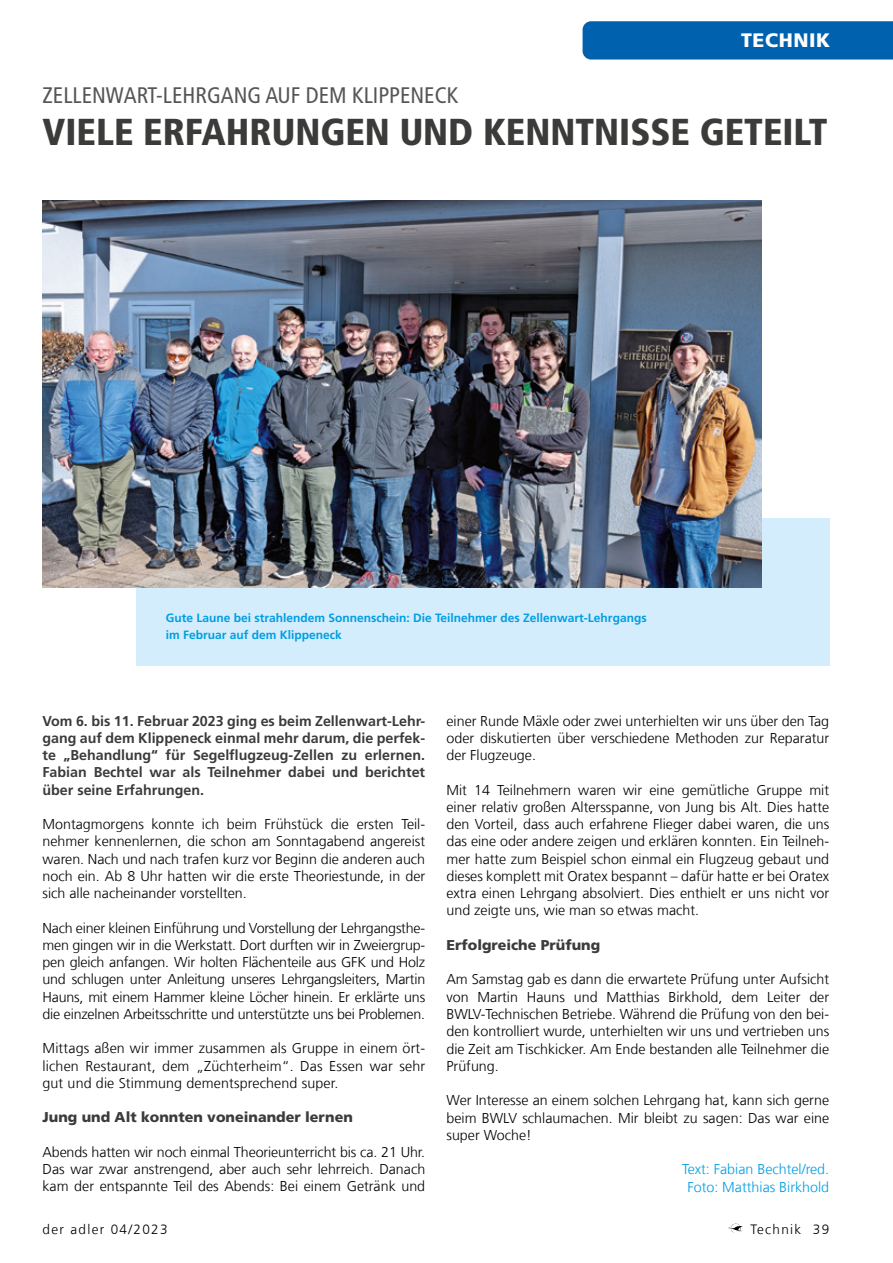
<style>
.page{position:relative;width:893px;height:1263px;background:#fff}
.page>*{position:absolute;margin:0;border:0;box-sizing:border-box;transform-origin:0 0}
.t1{font:900 condensed 37.5px "Frutiger LT Com";color:#3b3b3a}
.t2{font:condensed 22.5px "Frutiger LT Com";color:#565656}
.t3{font:900 19.5px "Frutiger LT Com";letter-spacing:.03em;color:#fff}
.t4{font:300 14.25px/17.2px "Frutiger LT Com";color:#000;text-align:justify}
.t5{font:700 14.25px/17.2px "Frutiger LT Com";color:#3b3b3a;text-align:justify}
.t6{font:900 14.25px "Frutiger LT Com";color:#3b3b3a}
.t7{font:300 14.25px/17.2px "Frutiger LT Com";color:#009ee3;text-align:center}
.t8{font:300 13.5px "Frutiger LT Com";letter-spacing:.1em;color:#000}
.t9{font:700 12px/17.2px "Frutiger LT Com";color:#009ee3}
</style>
<div class="page">
<img style="left:728px;top:1223px;width:15px;height:10px">
<div style="left:136px;top:518px;width:693px;height:148px;background:#d4edfc"></div>
<div style="left:583px;top:21px;width:310px;height:39px;background:#0062ae"></div>
<img style="left:43px;top:201px;width:719px;height:386px">
<h3 class="t3" style="left:741px;top:29px;width:91px">TECHNIK</h3>
<h2 class="t2" style="left:43px;top:82px;width:417px">ZELLENWART-LEHRGANG AUF DEM KLIPPENECK</h2>
<h1 class="t1" style="left:43px;top:109px;width:787px">VIELE ERFAHRUNGEN UND KENNTNISSE GETEILT</h1>
<p class="t9" style="left:166px;top:609px;width:482px">Gute Laune bei strahlendem Sonnenschein: Die Teilnehmer des Zellenwart-Lehrgangs im Februar auf dem Klippeneck</p>
<p class="t5" style="left:43px;top:712px;width:384px">Vom 6. bis 11. Februar 2023 ging es beim Zellenwart-Lehr&shy;gang auf dem Klippeneck einmal mehr darum, die perfek&shy;te „Behandlung“ für Segelflugzeug-Zellen zu erlernen.<br>Fabian Bechtel war als Teilnehmer dabei und berichtet über seine Erfahrungen.</p>
<p class="t4" style="left:43px;top:815px;width:384px">Montagmorgens konnte ich beim Frühstück die ersten Teil&shy;nehmer kennenlernen, die schon am Sonntagabend angereist waren. Nach und nach trafen kurz vor Beginn die anderen auch noch ein. Ab 8 Uhr hatten wir die erste Theoriestunde, in der sich alle nacheinander vorstellten.</p>
<p class="t4" style="left:43px;top:919px;width:384px">Nach einer kleinen Einführung und Vorstellung der Lehrgangsthe&shy;men gingen wir in die Werkstatt. Dort durften wir in Zweiergrup&shy;pen gleich anfangen. Wir holten Flächenteile aus GFK und Holz und schlugen unter Anleitung unseres Lehrgangsleiters, Martin Hauns, mit einem Hammer kleine Löcher hinein. Er erklärte uns die einzelnen Arbeitsschritte und unterstützte uns bei Problemen.</p>
<p class="t4" style="left:43px;top:1040px;width:384px">Mittags aßen wir immer zusammen als Gruppe in einem ört&shy;lichen Restaurant, dem „Züchterheim“. Das Essen war sehr gut und die Stimmung dementsprechend super.</p>
<p class="t6" style="left:43px;top:1109px;width:312px">Jung und Alt konnten voneinander lernen</p>
<p class="t4" style="left:43px;top:1143px;width:384px">Abends hatten wir noch einmal Theorieunterricht bis ca. 21 Uhr.<br>Das war zwar anstrengend, aber auch sehr lehrreich. Danach kam der entspannte Teil des Abends: Bei einem Getränk und</p>
<p class="t4" style="left:446px;top:712px;width:384px">einer Runde Mäxle oder zwei unterhielten wir uns über den Tag oder diskutierten über verschiedene Methoden zur Reparatur der Flugzeuge.</p>
<p class="t4" style="left:446px;top:781px;width:384px">Mit 14 Teilnehmern waren wir eine gemütliche Gruppe mit einer relativ großen Altersspanne, von Jung bis Alt. Dies hatte den Vorteil, dass auch erfahrene Flieger dabei waren, die uns das eine oder andere zeigen und erklären konnten. Ein Teilneh&shy;mer hatte zum Beispiel schon einmal ein Flugzeug gebaut und dieses komplett mit Oratex bespannt – dafür hatte er bei Oratex extra einen Lehrgang absolviert. Dies enthielt er uns nicht vor und zeigte uns, wie man so etwas macht.</p>
<p class="t6" style="left:446px;top:936px;width:155px">Erfolgreiche Prüfung</p>
<p class="t4" style="left:446px;top:971px;width:384px">Am Samstag gab es dann die erwartete Prüfung unter Aufsicht von Martin Hauns und Matthias Birkhold, dem Leiter der BWLV-Technischen Betriebe. Während die Prüfung von den bei&shy;den kontrolliert wurde, unterhielten wir uns und vertrieben uns die Zeit am Tischkicker. Am Ende bestanden alle Teilnehmer die Prüfung.</p>
<p class="t4" style="left:446px;top:1092px;width:384px">Wer Interesse an einem solchen Lehrgang hat, kann sich gerne beim BWLV schlaumachen. Mir bleibt zu sagen: Das war eine super Woche!</p>
<p class="t7" style="left:682px;top:1161px;width:149px">Text: Fabian Bechtel/red.<br>Foto: Matthias Birkhold</p>
<p class="t8" style="left:43px;top:1221px;width:127px">der adler 04/2023</p>
<p class="t8" style="left:750px;top:1221px;width:80px">Technik 39</p>
</div>
